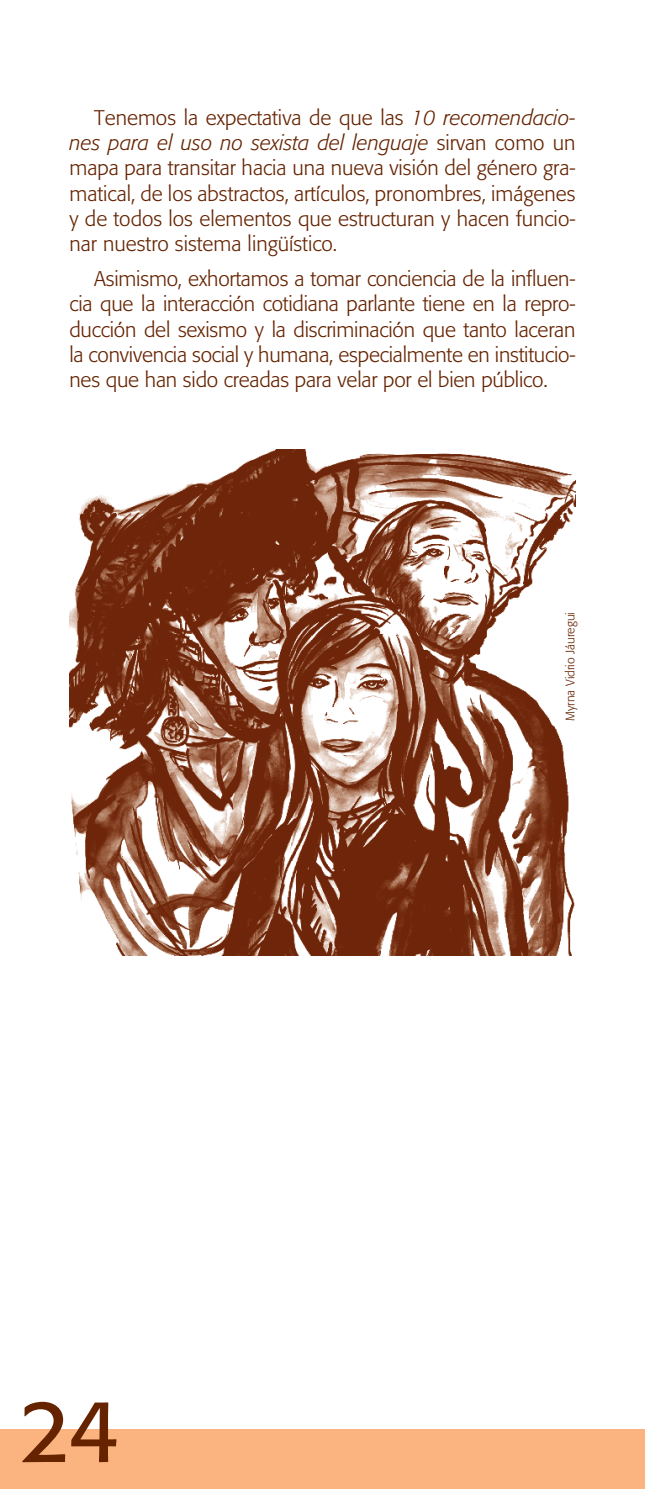
<style>
.page{position:relative;width:645px;height:1489px;background:#fff}
.page>*{position:absolute;margin:0;border:0;box-sizing:border-box;transform-origin:0 0}
.t1{font:87.5px "Formata";color:#652300}
.t2{font:300 21px/25.2px "Formata";letter-spacing:-.005em;color:#652300;text-align:justify}
.t3{font:300 12.25px "Formata";color:#652300}
.s1{font-style:italic}
</style>
<div class="page">
<div style="left:0;top:1429px;width:645px;height:59px;background:#fbb480"></div>
<img style="left:69px;top:449px;width:506px;height:506px">
<p class="t2" style="left:69px;top:105px;width:508px;text-indent:25px">Tenemos la expectativa de que las <span class="s1">10 recomendacio&shy;nes para el uso no sexista del lenguaje</span> sirvan como un mapa para transitar hacia una nueva visión del género gra&shy;matical, de los abstractos, artículos, pronombres, imágenes y de todos los elementos que estructuran y hacen funcio&shy;nar nuestro sistema lingüístico.</p>
<p class="t2" style="left:69px;top:266px;width:507px;text-indent:25px">Asimismo, exhortamos a tomar conciencia de la influen&shy;cia que la interacción cotidiana parlante tiene en la repro&shy;ducción del sexismo y la discriminación que tanto laceran la convivencia social y humana, especialmente en institucio&shy;nes que han sido creadas para velar por el bien público.</p>
<h1 class="t1" style="left:19px;top:1377px;width:102px">24</h1>
<p class="t3" style="left:563px;top:721px;width:110px;rotate:-90deg">Myrna Vidrio Jáuregui</p>
</div>
